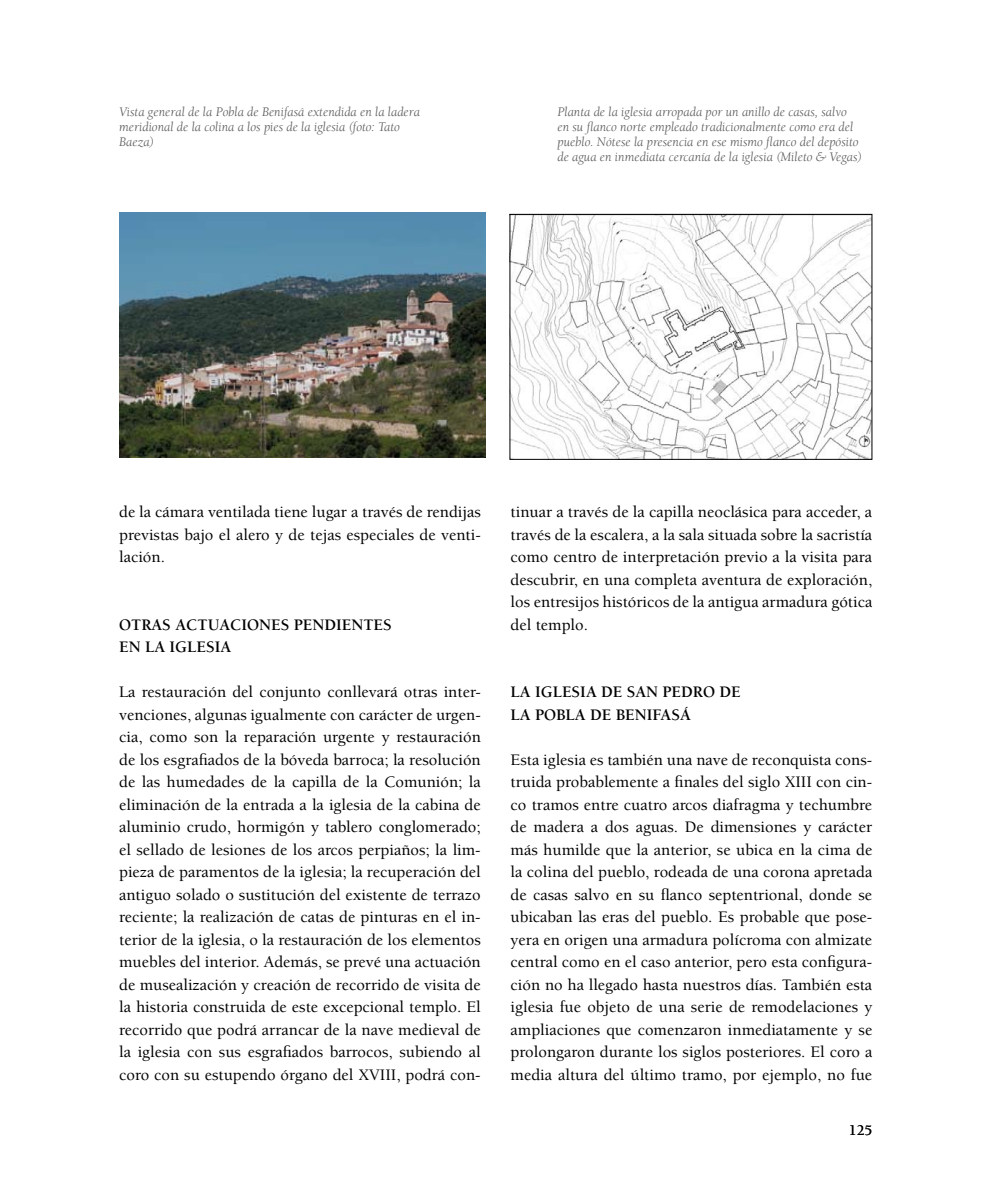
<style>
.page{position:relative;width:1000px;height:1191px;background:#fff}
.page>*{position:absolute;margin:0;border:0;box-sizing:border-box;transform-origin:0 0}
.t1{font:500 16.5px/22.5px "Berkeley";color:#000;text-align:justify}
.t2{font:700 16.5px/22.5px "Berkeley";color:#000}
.t3{font:500 15px "Berkeley";color:#000}
.t4{font:italic 13.5px/14.9px "Berkeley";color:#58585a}
</style>
<div class="page">
<img style="left:119px;top:213px;width:366px;height:245px">
<img style="left:511px;top:216px;width:359px;height:242px">
<div style="left:509px;top:214px;width:363px;height:246px;border:1px solid #000"></div>
<p class="t4" style="left:119px;top:105px;width:302px">Vista general de la Pobla de Benifasá extendida en la ladera meridional de la colina a los pies de la iglesia (foto: Tato<br>Baeza)</p>
<p class="t4" style="left:557px;top:105px;width:306px">Planta de la iglesia arropada por un anillo de casas, salvo en su flanco norte empleado tradicionalmente como era del pueblo. Nótese la presencia en ese mismo flanco del depósito de agua en inmediata cercanía de la iglesia (Mileto &amp; Vegas)</p>
<p class="t1" style="left:119px;top:501px;width:363px">de la cámara ventilada tiene lugar a través de rendijas previstas bajo el alero y de tejas especiales de venti&shy;lación.</p>
<p class="t2" style="left:119px;top:613px;width:274px">OTRAS ACTUACIONES PENDIENTES<br>EN LA IGLESIA</p>
<p class="t1" style="left:119px;top:681px;width:363px">La restauración del conjunto conllevará otras inter&shy;venciones, algunas igualmente con carácter de urgen&shy;cia, como son la reparación urgente y restauración de los esgrafiados de la bóveda barroca; la resolución de las humedades de la capilla de la Comunión; la eliminación de la entrada a la iglesia de la cabina de aluminio crudo, hormigón y tablero conglomerado; el sellado de lesiones de los arcos perpiaños; la lim&shy;pieza de paramentos de la iglesia; la recuperación del antiguo solado o sustitución del existente de terrazo reciente; la realización de catas de pinturas en el in&shy;terior de la iglesia, o la restauración de los elementos muebles del interior. Además, se prevé una actuación de musealización y creación de recorrido de visita de la historia construida de este excepcional templo. El recorrido que podrá arrancar de la nave medieval de la iglesia con sus esgrafiados barrocos, subiendo al coro con su estupendo órgano del XVIII, podrá con-</p>
<p class="t1" style="left:510px;top:501px;width:363px">tinuar a través de la capilla neoclásica para acceder, a través de la escalera, a la sala situada sobre la sacristía como centro de interpretación previo a la visita para descubrir, en una completa aventura de exploración, los entresijos históricos de la antigua armadura gótica del templo.</p>
<p class="t2" style="left:510px;top:681px;width:61px">LA IGLESIA</p>
<p class="t2" style="left:601px;top:681px;width:37px">DE SAN</p>
<p class="t2" style="left:662px;top:681px;width:12px">PEDRO</p>
<p class="t2" style="left:719px;top:681px;width:12px">DE</p>
<p class="t2" style="left:510px;top:703px;width:36px">LA POB</p>
<p class="t2" style="left:565px;top:703px;width:61px">LADE BENIFASÁ</p>
<p class="t1" style="left:510px;top:748px;width:363px">Esta iglesia es también una nave de reconquista cons&shy;truida probablemente a finales del siglo XIII con cin&shy;co tramos entre cuatro arcos diafragma y techumbre de madera a dos aguas. De dimensiones y carácter más humilde que la anterior, se ubica en la cima de la colina del pueblo, rodeada de una corona apretada de casas salvo en su flanco septentrional, donde se ubicaban las eras del pueblo. Es probable que pose&shy;yera en origen una armadura polícroma con almizate central como en el caso anterior, pero esta configura&shy;ción no ha llegado hasta nuestros días. También esta iglesia fue objeto de una serie de remodelaciones y ampliaciones que comenzaron inmediatamente y se prolongaron durante los siglos posteriores. El coro a media altura del último tramo, por ejemplo, no fue</p>
<p class="t3" style="left:848px;top:1122px;width:25px">125</p>
</div>
